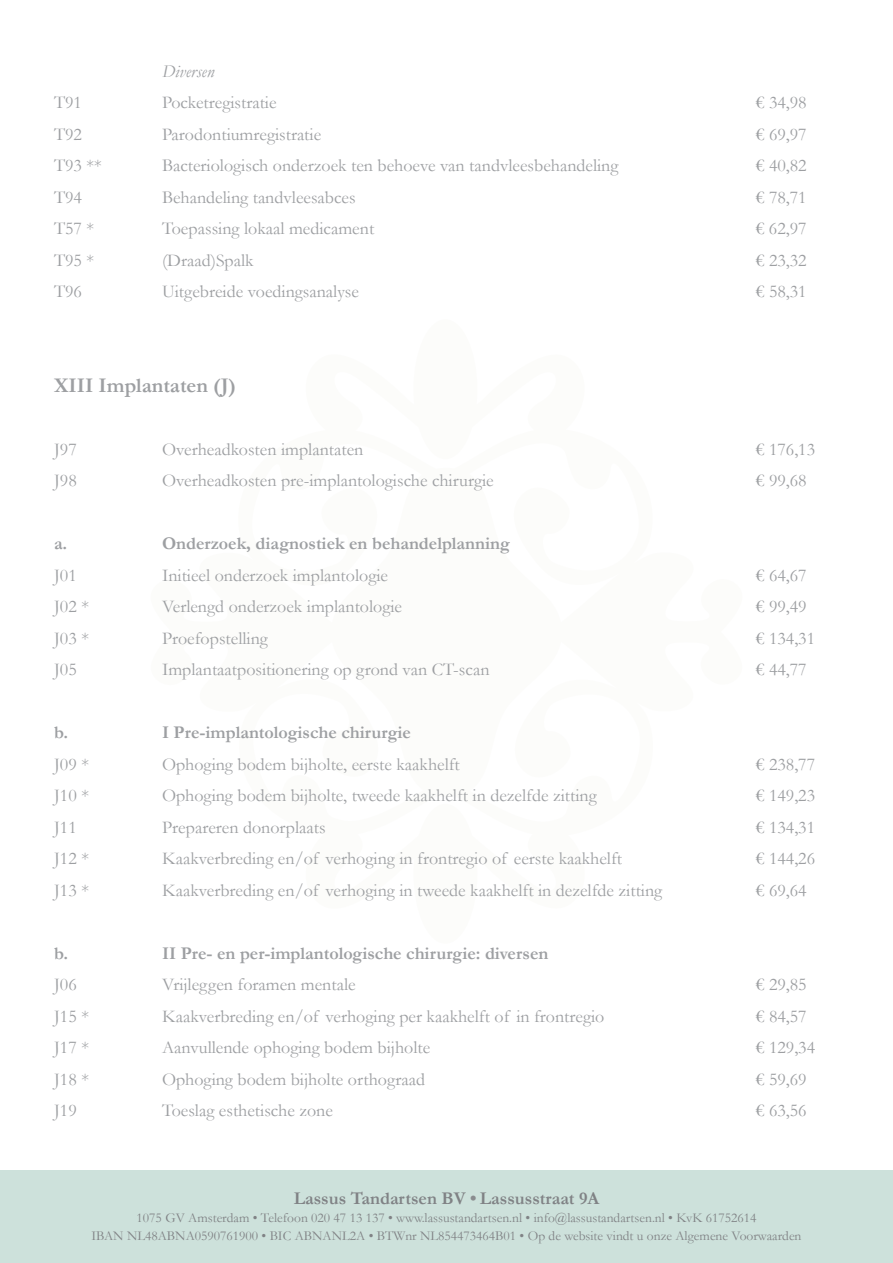
<style>
.page{position:relative;width:893px;height:1263px;background:#fff}
.page>*{position:absolute;margin:0;border:0;box-sizing:border-box;transform-origin:0 0}
.t1{font:700 21px "Garamond";color:#9d9fa2}
.t2{font:18px "Garamond";color:#9d9fa2}
.t3{font:700 18px "Garamond";color:#9d9fa2}
.t4{font:700 18px "Garamond";color:#808285}
.t5{font:italic 18px "Garamond";color:#9d9fa2}
.t6{font:13.5px/18px "Garamond";color:#808285;text-align:center}
.s1{color:#8a8c8f}
</style>
<div class="page">
<div style="left:0;top:1171px;width:893px;height:92px;background:#cde1db"></div>
<p class="t5" style="left:162px;top:60px;width:54px">Diversen</p>
<p class="t2" style="left:54px;top:92px;width:29px">T91</p>
<p class="t2" style="left:162px;top:92px;width:116px">Pocketregistratie</p>
<p class="t2" style="left:756px;top:92px;width:52px">€ 34,98</p>
<p class="t2" style="left:54px;top:123px;width:29px">T92</p>
<p class="t2" style="left:162px;top:123px;width:161px">Parodontiumregistratie</p>
<p class="t2" style="left:756px;top:123px;width:52px">€ 69,97</p>
<p class="t2" style="left:54px;top:155px;width:49px">T93 **</p>
<p class="t2" style="left:162px;top:155px;width:458px">Bacteriologisch onderzoek ten behoeve van tandvleesbehandeling</p>
<p class="t2" style="left:756px;top:155px;width:52px">€ 40,82</p>
<p class="t2" style="left:54px;top:186px;width:29px">T94</p>
<p class="t2" style="left:162px;top:186px;width:195px">Behandeling tandvleesabces</p>
<p class="t2" style="left:756px;top:186px;width:52px">€ 78,71</p>
<p class="t2" style="left:54px;top:218px;width:42px">T57 *</p>
<p class="t2" style="left:162px;top:218px;width:214px">Toepassing lokaal medicament</p>
<p class="t2" style="left:756px;top:218px;width:52px">€ 62,97</p>
<p class="t2" style="left:54px;top:249px;width:42px">T95 *</p>
<p class="t2" style="left:162px;top:249px;width:93px">(Draad)Spalk</p>
<p class="t2" style="left:756px;top:249px;width:52px">€ 23,32</p>
<p class="t2" style="left:54px;top:281px;width:29px">T96</p>
<p class="t2" style="left:162px;top:281px;width:198px">Uitgebreide voedingsanalyse</p>
<p class="t2" style="left:756px;top:281px;width:52px">€ 58,31</p>
<p class="t1" style="left:54px;top:372px;width:184px">XIII Implantaten (J)</p>
<p class="t2" style="left:54px;top:438px;width:24px">J97</p>
<p class="t2" style="left:162px;top:438px;width:203px">Overheadkosten implantaten</p>
<p class="t2" style="left:756px;top:438px;width:61px">€ 176,13</p>
<p class="t2" style="left:54px;top:470px;width:24px">J98</p>
<p class="t2" style="left:162px;top:470px;width:333px">Overheadkosten pre-implantologische chirurgie</p>
<p class="t2" style="left:756px;top:470px;width:52px">€ 99,68</p>
<p class="t3" style="left:54px;top:533px;width:15px">a.</p>
<p class="t3" style="left:162px;top:533px;width:349px">Onderzoek, diagnostiek en behandelplanning</p>
<p class="t2" style="left:54px;top:564px;width:24px">J01</p>
<p class="t2" style="left:162px;top:564px;width:228px">Initieel onderzoek implantologie</p>
<p class="t2" style="left:756px;top:564px;width:52px">€ 64,67</p>
<p class="t2" style="left:54px;top:596px;width:37px">J02 *</p>
<p class="t2" style="left:162px;top:596px;width:242px">Verlengd onderzoek implantologie</p>
<p class="t2" style="left:756px;top:596px;width:52px">€ 99,49</p>
<p class="t2" style="left:54px;top:627px;width:37px">J03 *</p>
<p class="t2" style="left:162px;top:627px;width:107px">Proefopstelling</p>
<p class="t2" style="left:756px;top:627px;width:61px">€ 134,31</p>
<p class="t2" style="left:54px;top:659px;width:24px">J05</p>
<p class="t2" style="left:162px;top:659px;width:329px">Implantaatpositionering op grond van CT-scan</p>
<p class="t2" style="left:756px;top:659px;width:52px">€ 44,77</p>
<p class="t3" style="left:54px;top:722px;width:16px">b.</p>
<p class="t3" style="left:162px;top:722px;width:250px">I Pre-implantologische chirurgie</p>
<p class="t2" style="left:54px;top:753px;width:37px">J09 *</p>
<p class="t2" style="left:162px;top:753px;width:299px">Ophoging bodem bijholte, eerste kaakhelft</p>
<p class="t2" style="left:756px;top:753px;width:61px">€ 238,77</p>
<p class="t2" style="left:54px;top:785px;width:37px">J10 *</p>
<p class="t2" style="left:162px;top:785px;width:436px">Ophoging bodem bijholte, tweede kaakhelft in dezelfde zitting</p>
<p class="t2" style="left:756px;top:785px;width:61px">€ 149,23</p>
<p class="t2" style="left:54px;top:816px;width:24px">J11</p>
<p class="t2" style="left:162px;top:816px;width:165px">Prepareren donorplaats</p>
<p class="t2" style="left:756px;top:816px;width:61px">€ 134,31</p>
<p class="t2" style="left:54px;top:848px;width:37px">J12 *</p>
<p class="t2" style="left:162px;top:848px;width:462px">Kaakverbreding en/of verhoging in frontregio of eerste kaakhelft</p>
<p class="t2" style="left:756px;top:848px;width:61px">€ 144,26</p>
<p class="t2" style="left:54px;top:879px;width:37px">J13 *</p>
<p class="t2" style="left:162px;top:879px;width:502px">Kaakverbreding en/of verhoging in tweede kaakhelft in dezelfde zitting</p>
<p class="t2" style="left:756px;top:879px;width:52px">€ 69,64</p>
<p class="t3" style="left:54px;top:942px;width:16px">b.</p>
<p class="t3" style="left:162px;top:942px;width:388px">II Pre- en per-implantologische chirurgie: diversen</p>
<p class="t2" style="left:54px;top:974px;width:24px">J06</p>
<p class="t2" style="left:162px;top:974px;width:195px">Vrijleggen foramen mentale</p>
<p class="t2" style="left:756px;top:974px;width:52px">€ 29,85</p>
<p class="t2" style="left:54px;top:1005px;width:37px">J15 *</p>
<p class="t2" style="left:162px;top:1005px;width:444px">Kaakverbreding en/of verhoging per kaakhelft of in frontregio</p>
<p class="t2" style="left:756px;top:1005px;width:52px">€ 84,57</p>
<p class="t2" style="left:54px;top:1037px;width:37px">J17 *</p>
<p class="t2" style="left:162px;top:1037px;width:270px">Aanvullende ophoging bodem bijholte</p>
<p class="t2" style="left:756px;top:1037px;width:61px">€ 129,34</p>
<p class="t2" style="left:54px;top:1068px;width:37px">J18 *</p>
<p class="t2" style="left:162px;top:1068px;width:265px">Ophoging bodem bijholte orthograad</p>
<p class="t2" style="left:756px;top:1068px;width:52px">€ 59,69</p>
<p class="t2" style="left:54px;top:1100px;width:24px">J19</p>
<p class="t2" style="left:162px;top:1100px;width:172px">Toeslag esthetische zone</p>
<p class="t2" style="left:756px;top:1100px;width:52px">€ 63,56</p>
<p class="t4" style="left:294px;top:1187px;width:307px">Lassus Tandartsen BV <span class="s1">•</span> Lassusstraat 9A</p>
<p class="t6" style="left:91px;top:1208px;width:712px">1075 GV Amsterdam • Telefoon 020 47 13 137 • www.lassustandartsen.nl • info@lassustandartsen.nl • KvK 61752614<br>IBAN NL48ABNA0590761900 • BIC ABNANL2A • BTWnr NL854473464B01 • Op de website vindt u onze Algemene Voorwaarden</p>
</div>
